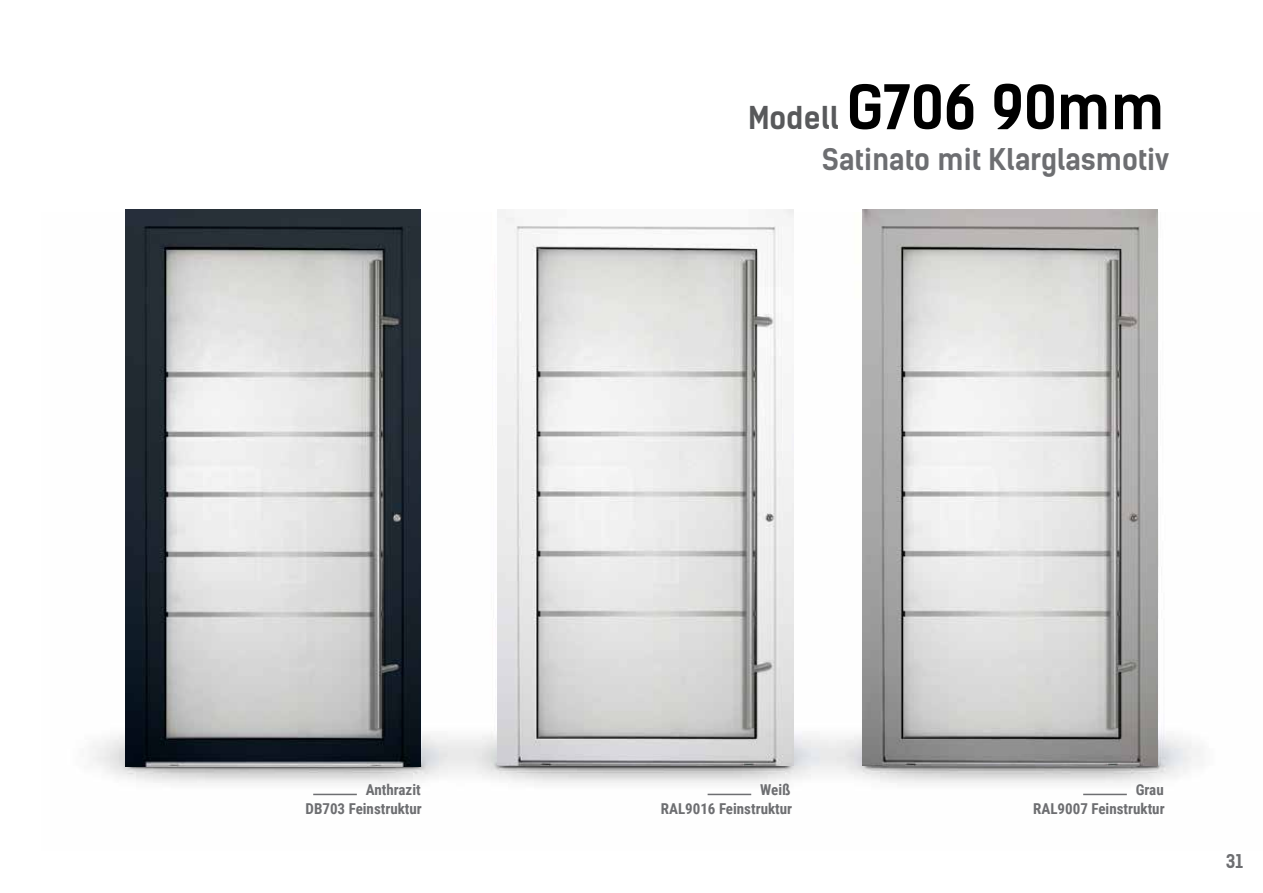
<style>
.page{position:relative;width:1263px;height:893px;background:#fff}
.page>*{position:absolute;margin:0;border:0;box-sizing:border-box;transform-origin:0 0}
.t1{font:700 58.5px "Kelson Sans";color:#000}
.t2{font:700 28.5px "Kelson Sans";color:#6d6e71}
.t3{font:700 18px "Kelson Sans";color:#6d6e71}
.t4{font:700 15px "Roboto Condensed";color:#6d6e71}
.s1{font-size:30px;color:#58595b}
</style>
<div class="page">
<img style="left:92px;top:212px;width:1109px;height:584px">
<img style="left:125px;top:209px;width:296px;height:557px">
<img style="left:498px;top:209px;width:295px;height:556px">
<img style="left:862px;top:209px;width:295px;height:556px">
<hr style="left:313px;top:794px;width:44px;height:1px;background:#6d6e71">
<hr style="left:708px;top:794px;width:43px;height:1px;background:#6d6e71">
<hr style="left:1083px;top:794px;width:44px;height:1px;background:#6d6e71">
<h1 class="t1" style="left:748px;top:72px;width:418px"><span class="s1">Modell</span> G706 90mm</h1>
<h2 class="t2" style="left:822px;top:142px;width:349px">Satinato mit Klarglasmotiv</h2>
<p class="t4" style="left:366px;top:779px;width:56px">Anthrazit</p>
<p class="t4" style="left:760px;top:779px;width:32px">Weiß</p>
<p class="t4" style="left:1136px;top:779px;width:29px">Grau</p>
<p class="t4" style="left:306px;top:798px;width:118px">DB703 Feinstruktur</p>
<p class="t4" style="left:661px;top:798px;width:133px">RAL9016 Feinstruktur</p>
<p class="t4" style="left:1033px;top:798px;width:133px">RAL9007 Feinstruktur</p>
<p class="t3" style="left:1226px;top:850px;width:19px">31</p>
</div>
